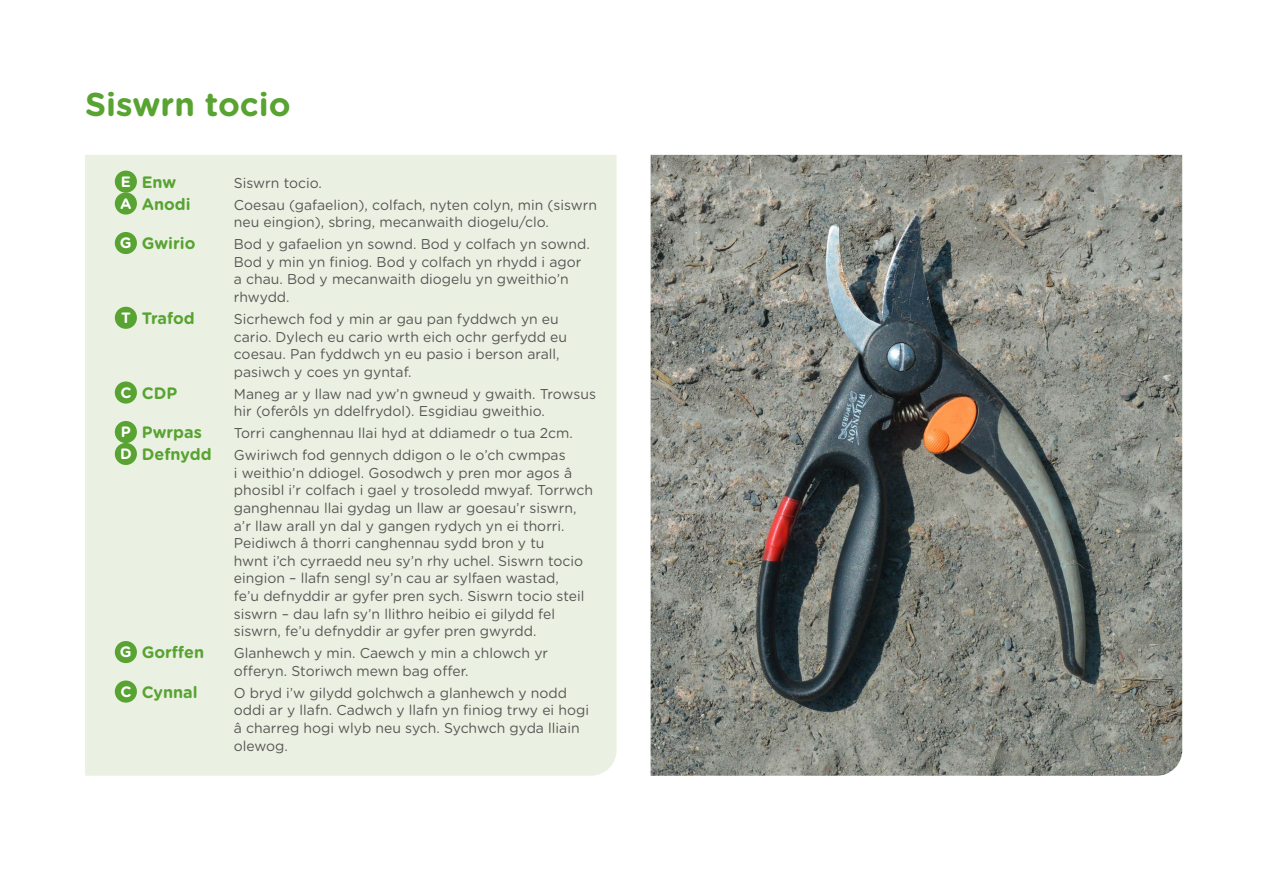
<style>
.page{position:relative;width:1263px;height:893px;background:#fff}
.page>*{position:absolute;margin:0;border:0;box-sizing:border-box;transform-origin:0 0}
.t1{font:700 33px "Gotham Rounded";color:#58a332}
.Subtiles{font:700 16.5px "Gotham Rounded";color:#58a332}
.t2{font:700 15px "Gotham Rounded";color:#fff}
.Subtiles-2{font:14.25px/17.7px "Gotham Rounded";color:#575756}
</style>
<div class="page">
<div style="left:85px;top:155px;width:532px;height:621px;background:#ebf1e2"></div>
<img style="left:651px;top:155px;width:531px;height:621px">
<div style="left:115px;top:171px;width:22px;height:22px;background:#58a332;border-radius:50%"></div>
<div style="left:115px;top:192px;width:22px;height:23px;background:#58a332;border-radius:50%"></div>
<div style="left:115px;top:232px;width:22px;height:22px;background:#58a332;border-radius:50%"></div>
<div style="left:115px;top:307px;width:22px;height:22px;background:#58a332;border-radius:50%"></div>
<div style="left:115px;top:381px;width:22px;height:23px;background:#58a332;border-radius:50%"></div>
<div style="left:115px;top:421px;width:22px;height:22px;background:#58a332;border-radius:50%"></div>
<div style="left:115px;top:443px;width:22px;height:22px;background:#58a332;border-radius:50%"></div>
<div style="left:115px;top:641px;width:22px;height:22px;background:#58a332;border-radius:50%"></div>
<div style="left:115px;top:680px;width:22px;height:23px;background:#58a332;border-radius:50%"></div>
<p class="t1" style="left:85px;top:80px;width:207px">Siswrn tocio</p>
<p class="t2" style="left:121px;top:170px;width:12px">E</p>
<p class="Subtiles" style="left:142px;top:170px;width:36px">Enw</p>
<p class="Subtiles-2" style="left:234px;top:173px;width:90px">Siswrn tocio.</p>
<p class="t2" style="left:120px;top:192px;width:13px">A</p>
<p class="Subtiles" style="left:142px;top:192px;width:50px">Anodi</p>
<p class="Subtiles-2" style="left:234px;top:195px;width:365px">Coesau (gafaelion), colfach, nyten colyn, min (siswrn neu eingion), sbring, mecanwaith diogelu/clo.</p>
<p class="t2" style="left:120px;top:232px;width:13px">G</p>
<p class="Subtiles" style="left:142px;top:231px;width:55px">Gwirio</p>
<p class="Subtiles-2" style="left:234px;top:235px;width:357px">Bod y gafaelion yn sownd. Bod y colfach yn sownd.<br>Bod y min yn finiog. Bod y colfach yn rhydd i agor a chau. Bod y mecanwaith diogelu yn gweithio’n rhwydd.</p>
<p class="t2" style="left:121px;top:306px;width:11px">T</p>
<p class="Subtiles" style="left:142px;top:306px;width:55px">Trafod</p>
<p class="Subtiles-2" style="left:234px;top:309px;width:335px">Sicrhewch fod y min ar gau pan fyddwch yn eu cario. Dylech eu cario wrth eich ochr gerfydd eu coesau. Pan fyddwch yn eu pasio i berson arall, pasiwch y coes yn gyntaf.</p>
<p class="t2" style="left:120px;top:381px;width:13px">C</p>
<p class="Subtiles" style="left:142px;top:381px;width:37px">CDP</p>
<p class="Subtiles-2" style="left:234px;top:384px;width:364px">Maneg ar y llaw nad yw’n gwneud y gwaith. Trowsus hir (oferôls yn ddelfrydol). Esgidiau gweithio.</p>
<p class="t2" style="left:121px;top:421px;width:12px">P</p>
<p class="Subtiles" style="left:142px;top:420px;width:62px">Pwrpas</p>
<p class="Subtiles-2" style="left:234px;top:424px;width:341px">Torri canghennau llai hyd at ddiamedr o tua 2cm.</p>
<p class="t2" style="left:120px;top:443px;width:13px">D</p>
<p class="Subtiles" style="left:142px;top:442px;width:71px">Defnydd</p>
<p class="Subtiles-2" style="left:234px;top:445px;width:361px">Gwiriwch fod gennych ddigon o le o’ch cwmpas<br>i weithio’n ddiogel. Gosodwch y pren mor agos â phosibl i’r colfach i gael y trosoledd mwyaf. Torrwch ganghennau llai gydag un llaw ar goesau’r siswrn, a’r llaw arall yn dal y gangen rydych yn ei thorri.<br>Peidiwch â thorri canghennau sydd bron y tu<br>hwnt i’ch cyrraedd neu sy’n rhy uchel. Siswrn tocio eingion – llafn sengl sy’n cau ar sylfaen wastad,<br>fe’u defnyddir ar gyfer pren sych. Siswrn tocio steil siswrn – dau lafn sy’n llithro heibio ei gilydd fel siswrn, fe’u defnyddir ar gyfer pren gwyrdd.</p>
<p class="t2" style="left:120px;top:641px;width:13px">G</p>
<p class="Subtiles" style="left:142px;top:640px;width:64px">Gorffen</p>
<p class="Subtiles-2" style="left:234px;top:644px;width:316px">Glanhewch y min. Caewch y min a chlowch yr offeryn. Storiwch mewn bag offer.</p>
<p class="t2" style="left:120px;top:680px;width:13px">C</p>
<p class="Subtiles" style="left:142px;top:680px;width:57px">Cynnal</p>
<p class="Subtiles-2" style="left:234px;top:683px;width:357px">O bryd i’w gilydd golchwch a glanhewch y nodd oddi ar y llafn. Cadwch y llafn yn finiog trwy ei hogi â charreg hogi wlyb neu sych. Sychwch gyda lliain olewog.</p>
</div>
